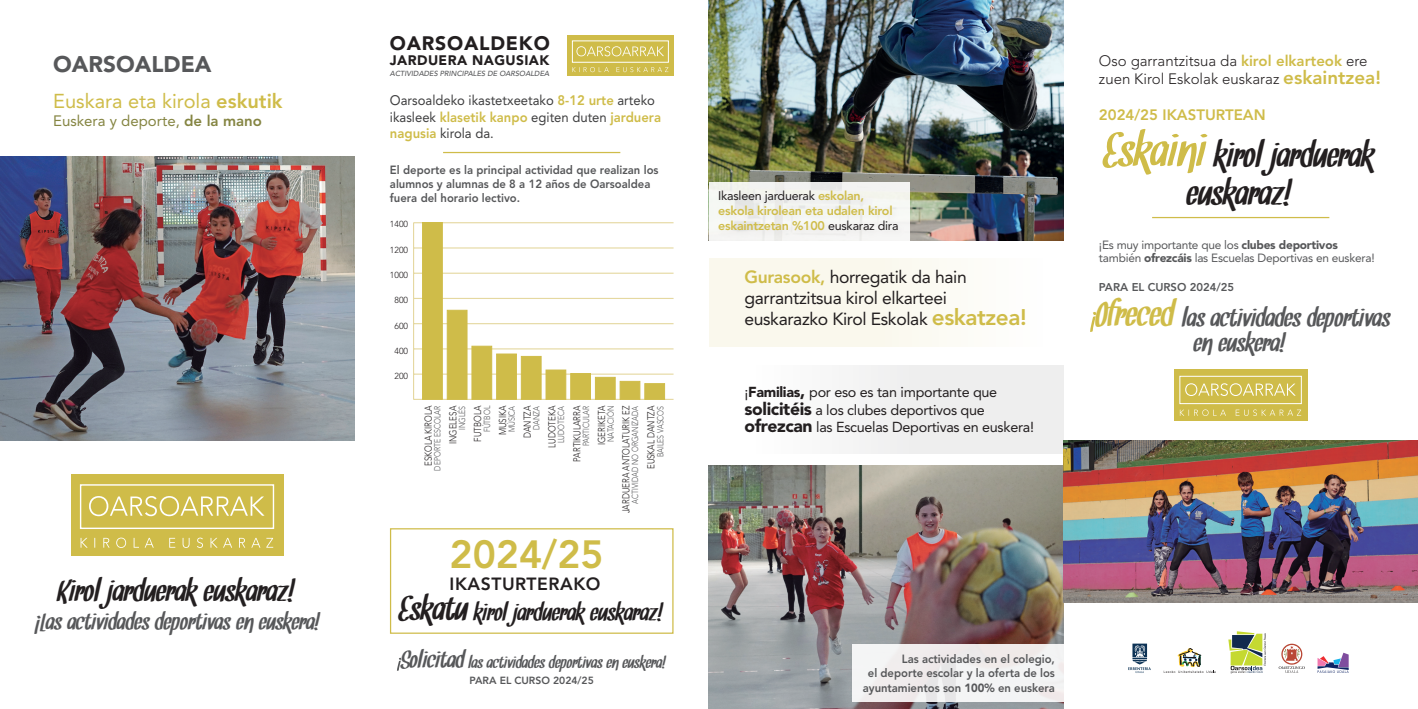
<style>
.page{position:relative;width:1418px;height:709px;background:#fff}
.page>*{position:absolute;margin:0;border:0;box-sizing:border-box;transform-origin:0 0}
.t1{font:800 39px "Avenir LT Std";color:#cfbc49}
.t2{font:37.5px/37.5px "Snickles";color:#231f20;text-align:center}
.t3{font:32.5px "Snickles";color:#231f20}
.t4{font:27.5px/25px "Snickles";color:#57585a;text-align:center}
.t5{font:26px "Snickles";color:#231f20}
.t6{font:25px "Snickles";color:#57585a}
.t7{font:900 22.5px "Avenir LT Std";color:#57585a}
.t8{font:20px "Avenir LT Std";color:#cfbc49}
.t9{font:900 19.38px "Avenir LT Std";letter-spacing:.04em;color:#231f20}
.t10{font:17.75px "Snickles";color:#57585a}
.t11{font:800 17.62px "Avenir LT Std";letter-spacing:.03em;color:#231f20}
.t12{font:17.5px/21px "Avenir LT Std";letter-spacing:-.02em;color:#231f20}
.t13{font:300 15px/18px "Avenir LT Std";color:#231f20}
.t14{font:15px "Avenir LT Std";color:#858542}
.t15{font:800 15px "Avenir LT Std";color:#cfbc49}
.t16{font:14.38px/17.5px "Avenir LT Std";letter-spacing:-.02em;color:#231f20}
.t17{font:13.75px/16.5px "Avenir LT Std";color:#3e3e3f;scale:.95 1}
.t18{font:900 13.75px "Avenir LT Std";letter-spacing:.03em;color:#231f20}
.t19{font:800 12.5px/15px "Avenir LT Std";letter-spacing:-.02em;color:#cfbc49}
.t20{font:800 11.88px/14.2px "Avenir LT Std";color:#57585a;scale:.95 1}
.t21{font:11.88px/12.5px "Avenir LT Std";letter-spacing:-.02em;color:#57585a}
.t22{font:800 11.25px "Avenir LT Std";color:#57585a}
.t23{font:800 10.38px "Avenir LT Std";color:#57585a}
.t24{font:300 10px "Avenir LT Std";color:#231f20;scale:.8 1}
.t25{font:300 8.75px "Avenir LT Std";color:#57585a;scale:.8 1}
.t26{font:300 8.75px "Avenir LT Std";color:#231f20}
.t27{font:italic 500 7.38px "Avenir LT Std";color:#57585a}
.s1{font-weight:800}
.s2{font-weight:800;color:#cfbc49}
.s3{font-size:35.62px}
.s4{font-size:25px}
.s5{font-weight:400;color:#231f20}
.s6{font-weight:800;font-size:22.5px;color:#cfbc49}
.s7{font-weight:900}
.s8{font-weight:900;font-size:17.5px}
.s9{font-weight:800;font-size:18.75px;color:#cfbc49}
.s10{font-size:50px;color:#cfbc49}
.s11{font-size:37.5px;color:#cfbc49}
</style>
<div class="page">
<img style="left:0;top:157px;width:354px;height:283px">
<div style="left:71px;top:474px;width:212px;height:81px;background:#cfbc49"></div>
<svg style="left:89px;top:496px;width:175px;height:20px"></svg>
<div style="left:80px;top:484px;width:194px;height:45px;border:1px solid #fff"></div>
<svg style="left:81px;top:537px;width:192px;height:11px"></svg>
<div style="left:567px;top:35px;width:106px;height:41px;background:#cfbc49"></div>
<svg style="left:576px;top:46px;width:88px;height:10px"></svg>
<div style="left:572px;top:40px;width:97px;height:23px;border:1px solid #fff"></div>
<svg style="left:572px;top:67px;width:96px;height:5px"></svg>
<hr style="left:443px;top:152px;width:177px;height:1px;background:#cfbc49">
<div style="left:390px;top:528px;width:283px;height:106px;border:1px solid #cfbc49"></div>
<svg style="left:397px;top:657px;width:4px;height:13px"></svg>
<hr style="left:413px;top:223px;width:1px;height:176px;background:#e5d8a0">
<hr style="left:413px;top:399px;width:260px;height:1px;background:#e5d8a0">
<hr style="left:413px;top:373px;width:260px;height:2px;background:#e5d8a0">
<hr style="left:413px;top:348px;width:260px;height:1px;background:#e5d8a0">
<hr style="left:413px;top:323px;width:260px;height:1px;background:#e5d8a0">
<hr style="left:413px;top:298px;width:260px;height:1px;background:#e5d8a0">
<hr style="left:413px;top:273px;width:260px;height:1px;background:#e5d8a0">
<hr style="left:413px;top:247px;width:260px;height:1px;background:#e5d8a0">
<hr style="left:413px;top:222px;width:260px;height:1px;background:#e5d8a0">
<div style="left:644px;top:383px;width:21px;height:16px;background:#cfbc49;border:1px solid #cfbc49"></div>
<div style="left:620px;top:381px;width:20px;height:18px;background:#cfbc49"></div>
<div style="left:595px;top:377px;width:20px;height:22px;background:#cfbc49"></div>
<div style="left:570px;top:373px;width:21px;height:26px;background:#cfbc49;border:1px solid #cfbc49"></div>
<div style="left:545px;top:370px;width:21px;height:29px;background:#cfbc49;border:1px solid #cfbc49"></div>
<div style="left:521px;top:356px;width:20px;height:43px;background:#cfbc49"></div>
<div style="left:496px;top:354px;width:20px;height:45px;background:#cfbc49;border:1px solid #cfbc49"></div>
<div style="left:471px;top:346px;width:21px;height:53px;background:#cfbc49;border:1px solid #cfbc49"></div>
<div style="left:447px;top:310px;width:20px;height:89px;background:#cfbc49;border:1px solid #cfbc49"></div>
<div style="left:422px;top:222px;width:20px;height:177px;background:#cfbc49"></div>
<div style="left:709px;top:258px;width:354px;height:89px;background:linear-gradient(to right,#f9f6e8,#fefefc)"></div>
<div style="left:709px;top:365px;width:354px;height:88px;background:linear-gradient(to right,#fefeff,#e9e9e9)"></div>
<img style="left:709px;top:0;width:354px;height:241px">
<img style="left:709px;top:466px;width:354px;height:243px">
<div style="left:852px;top:644px;width:218px;height:57px;background:#f2f0f0"></div>
<div style="left:709px;top:182px;width:200px;height:59px;background:linear-gradient(to right,#f0f1ed,#f0f0f0)"></div>
<div style="left:714px;top:187px;width:193px;height:53px;background:#f3f3f0"></div>
<img style="left:1063px;top:440px;width:354px;height:162px">
<div style="left:1173px;top:369px;width:134px;height:51px;background:#cfbc49"></div>
<svg style="left:1185px;top:383px;width:110px;height:13px"></svg>
<div style="left:1179px;top:376px;width:122px;height:28px;border:1px solid #fff"></div>
<svg style="left:1179px;top:409px;width:122px;height:7px"></svg>
<svg style="left:1090px;top:312px;width:6px;height:20px"></svg>
<svg style="left:1128px;top:643px;width:22px;height:30px"></svg>
<svg style="left:1163px;top:648px;width:52px;height:25px"></svg>
<svg style="left:1278px;top:666px;width:26px;height:7px"></svg>
<svg style="left:1281px;top:643px;width:21px;height:21px"></svg>
<svg style="left:1282px;top:645px;width:18px;height:18px"></svg>
<svg style="left:1283px;top:645px;width:16px;height:15px"></svg>
<svg style="left:1228px;top:631px;width:37px;height:42px"></svg>
<svg style="left:1317px;top:652px;width:31px;height:21px"></svg>
<hr style="left:1152px;top:217px;width:177px;height:1px;background:#cfbc49">
<h3 class="t7" style="left:53px;top:50px;width:160px">OARSOALDEA</h3>
<h3 class="t8" style="left:53px;top:89px;width:231px">Euskara eta kirola <span class="s1">eskutik</span></h3>
<p class="t14" style="left:53px;top:112px;width:210px">Euskera y deporte, <span class="s1">de la mano</span></p>
<h3 class="t3" style="left:58px;top:576px;width:240px">Kirol jarduerak euskaraz!</h3>
<h3 class="t6" style="left:39px;top:635px;width:7px;rotate:-180deg">!</h3>
<h3 class="t6" style="left:42px;top:610px;width:281px">Las actividades deportivas en euskera!</h3>
<h3 class="t9" style="left:390px;top:32px;width:161px">OARSOALDEKO</h3>
<p class="t18" style="left:390px;top:52px;width:161px">JARDUERA NAGUSIAK</p>
<p class="t27" style="left:390px;top:69px;width:161px">ACTIVIDADES PRINCIPALES DE OARSOALDEA</p>
<p class="t17" style="left:390px;top:92px;width:287px">Oarsoaldeko ikastetxeetako <span class="s2">8-12 urte</span> arteko ikasleek <span class="s2">klasetik kanpo</span> egiten duten <span class="s2">jarduera nagusia</span> kirola da.</p>
<p class="t20" style="left:390px;top:163px;width:284px">El deporte es la principal actividad que realizan los alumnos y alumnas de 8 a 12 años de Oarsoaldea fuera del horario lectivo.</p>
<p class="t26" style="left:390px;top:219px;width:20px">1400</p>
<p class="t26" style="left:390px;top:245px;width:20px">1200</p>
<p class="t26" style="left:390px;top:270px;width:20px">1000</p>
<p class="t26" style="left:394px;top:295px;width:15px">800</p>
<p class="t26" style="left:394px;top:320px;width:15px">600</p>
<p class="t26" style="left:394px;top:346px;width:15px">400</p>
<p class="t26" style="left:394px;top:371px;width:15px">200</p>
<p class="t24" style="left:422px;top:466px;width:77px;rotate:-90deg">ESKOLA KIROLA</p>
<p class="t25" style="left:432px;top:470px;width:82px;rotate:-90deg">DEPORTE ESCOLAR</p>
<p class="t24" style="left:447px;top:444px;width:49px;rotate:-90deg">INGELESA</p>
<p class="t25" style="left:457px;top:430px;width:32px;rotate:-90deg">INGLÉS</p>
<p class="t24" style="left:472px;top:441px;width:46px;rotate:-90deg">FUTBOLA</p>
<p class="t25" style="left:482px;top:432px;width:35px;rotate:-90deg">FÚTBOL</p>
<p class="t24" style="left:496px;top:435px;width:38px;rotate:-90deg">MUSIKA</p>
<p class="t25" style="left:506px;top:432px;width:35px;rotate:-90deg">MÚSICA</p>
<p class="t24" style="left:521px;top:438px;width:42px;rotate:-90deg">DANTZA</p>
<p class="t25" style="left:531px;top:430px;width:32px;rotate:-90deg">DANZA</p>
<p class="t24" style="left:546px;top:447px;width:54px;rotate:-90deg">LUDOTEKA</p>
<p class="t25" style="left:556px;top:443px;width:48px;rotate:-90deg">LUDOTECA</p>
<p class="t24" style="left:571px;top:461px;width:71px;rotate:-90deg">PARTIKULARRA</p>
<p class="t25" style="left:581px;top:446px;width:52px;rotate:-90deg">PARTICULAR</p>
<p class="t24" style="left:595px;top:445px;width:50px;rotate:-90deg">IGERIKETA</p>
<p class="t25" style="left:605px;top:442px;width:47px;rotate:-90deg">NATACIÓN</p>
<p class="t24" style="left:620px;top:513px;width:136px;rotate:-90deg">JARDUERA ANTOLATURIK EZ</p>
<p class="t25" style="left:630px;top:504px;width:124px;rotate:-90deg">ACTIVIDAD NO ORGANIZADA</p>
<p class="t24" style="left:645px;top:469px;width:81px;rotate:-90deg">EUSKAL DANTZA</p>
<p class="t25" style="left:655px;top:457px;width:66px;rotate:-90deg">BAILES VASCOS</p>
<h1 class="t1" style="left:449px;top:532px;width:155px">2024/25</h1>
<h3 class="t11" style="left:449px;top:573px;width:152px">IKASTURTERAKO</h3>
<h3 class="t5" style="left:401px;top:601px;width:265px"><span class="s3">Eskatu</span> kirol jarduerak euskaraz!</h3>
<h3 class="t10" style="left:401px;top:654px;width:267px"><span class="s4">Solicitad</span> las actividades deportivas en euskera!</h3>
<p class="t23" style="left:469px;top:674px;width:126px">PARA EL CURSO 2024/25</p>
<p class="t19" style="left:718px;top:188px;width:182px"><span class="s5">Ikasleen jarduerak</span> eskolan, eskola kirolean eta udalen kirol eskaintzetan %100 <span class="s5">euskaraz dira</span></p>
<h3 class="t12" style="left:744px;top:267px;width:284px"><span class="s2">Gurasook,</span> horregatik da hain garrantzitsua kirol elkarteei euskarazko Kirol Eskolak <span class="s6">eskatzea!</span></h3>
<p class="t16" style="left:744px;top:383px;width:291px">¡<span class="s7">Familias</span><span class="s8">,</span> por eso es tan importante que <span class="s8">solicitéis</span> a los clubes deportivos que <span class="s8">ofrezcan</span> las Escuelas Deportivas en euskera!</p>
<p class="t13" style="left:1098px;top:52px;width:283px">Oso garrantzitsua da <span class="s2">kirol elkarteok</span> ere zuen Kirol Eskolak euskaraz <span class="s9">eskaintzea!</span></p>
<p class="t15" style="left:1098px;top:106px;width:168px">2024/25 IKASTURTEAN</p>
<h2 class="t2" style="left:1106px;top:139px;width:271px"><span class="s10">Eskaini</span> kirol jarduerak euskaraz!</h2>
<p class="t21" style="left:1098px;top:239px;width:277px">¡Es muy importante que los <span class="s7">clubes deportivos </span>también <span class="s7">ofrezcáis</span> las Escuelas Deportivas en euskera!</p>
<h3 class="t4" style="left:1096px;top:307px;width:296px"><span class="s11">Ofreced</span> las actividades deportivas en euskera!</h3>
<p class="t22" style="left:1098px;top:281px;width:137px">PARA EL CURSO 2024/25</p>
<p class="t20" style="left:862px;top:652px;width:204px;text-align:right">Las actividades en el colegio,<br>el deporte escolar y la oferta de los ayuntamientos son <span class="s7">100%</span> en euskera</p>
</div>
